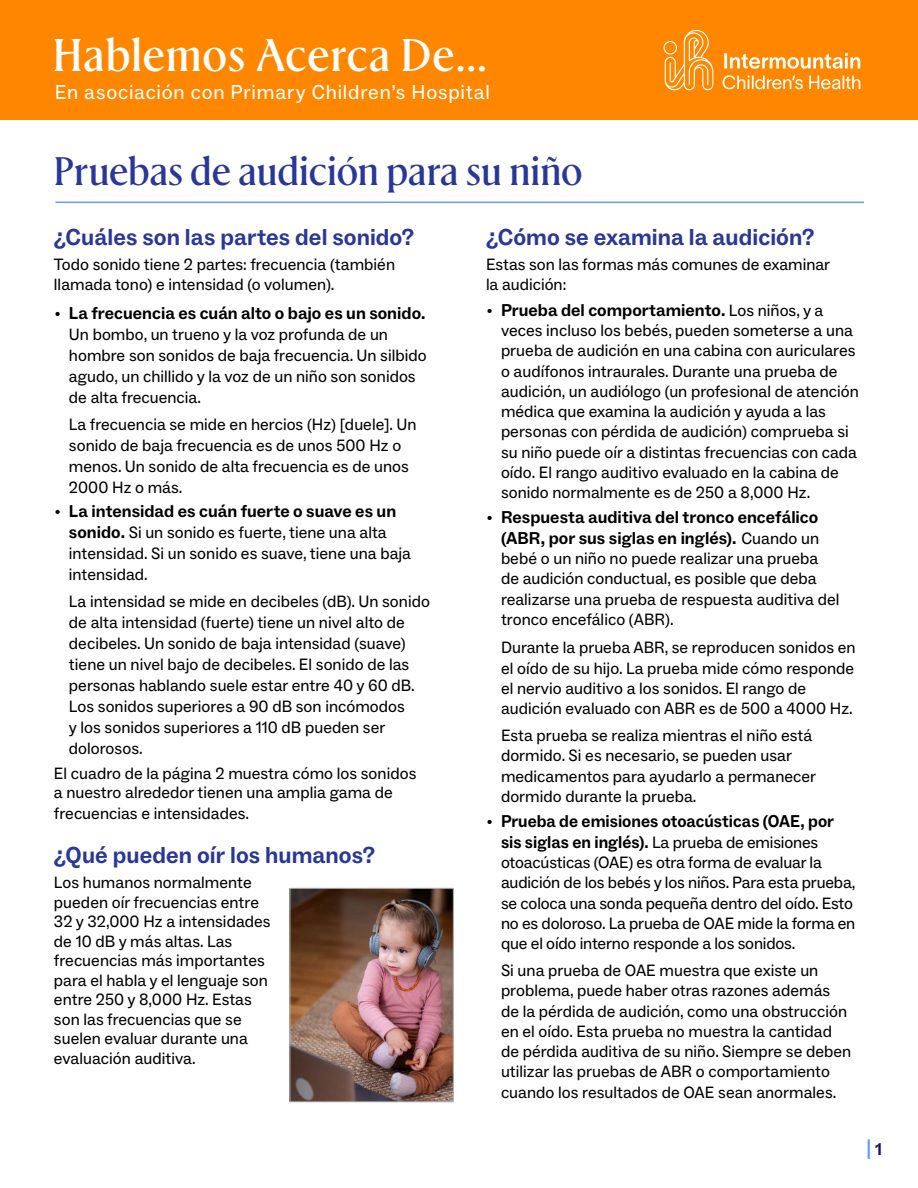
<style>
.page{position:relative;width:918px;height:1188px;background:#fff}
.page>*{position:absolute;margin:0;border:0;box-sizing:border-box;transform-origin:0 0}
.Title__h1{font:500 45.75px "Rector";letter-spacing:.02em;color:#fff}
.Title__h1-2{font:500 39.75px "Rector";color:#293896}
.Level_1__h2{font:700 23.25px "ABC Social";letter-spacing:.005em;color:#293896}
.Fact_Sheet_Title{font:20.25px "ABC Social";letter-spacing:.04em;color:#fff}
.t1{font:700 19.5px "ABC Social";color:#669cff}
.t2{font:700 17.25px/21px "ABC Social";color:#000;text-align:right}
.Main__p{font:16.5px/20.2px "ABC Social";letter-spacing:.005em;color:#000}
.Main_tight_1{font:16.5px/19.5px "ABC Social";color:#000}
.s1{font-family:"Adobe Garamond Pro";font-weight:400;font-size:15px}
.s2{font-weight:400;font-size:16.5px}
.s3{font-weight:700;font-size:17.25px}
.s4{font-size:17.25px;color:#1b1464}
</style>
<div class="page">
<div style="left:0;top:0;width:918px;height:120px;background:#ff8700"></div>
<svg style="left:723px;top:53px;width:137px;height:36px"></svg>
<svg style="left:664px;top:30px;width:49px;height:60px"></svg>
<hr style="left:55px;top:202px;width:809px;height:1px;background:#669cff">
<img style="left:291px;top:890px;width:161px;height:210px">
<div style="left:289px;top:888px;width:165px;height:214px;border:1px solid #bcbec0"></div>
<p class="Title__h1" style="left:53px;top:23px;width:435px">Hablemos Acerca De...</p>
<p class="Fact_Sheet_Title" style="left:55px;top:80px;width:437px">En asociación con Primary Children’s Hospital</p>
<p class="Title__h1-2" style="left:54px;top:144px;width:530px">Pruebas de audición para su niño</p>
<p class="Level_1__h2" style="left:486px;top:223px;width:330px">¿Cómo se examina la audición?</p>
<p class="Main_tight_1" style="left:486px;top:255px;width:346px">Estas son las formas más comunes de examinar la audición:</p>
<p class="t2" style="left:487px;top:300px;width:338px"><span class="s1">•</span> Prueba del comportamiento. <span class="s2">Los niños, y a</span></p>
<p class="Main__p" style="left:501px;top:321px;width:359px">veces incluso los bebés, pueden someterse a una prueba de audición en una cabina con auriculares o audífonos intraurales. Durante una prueba de audición, un audiólogo (un profesional de atención médica que examina la audición y ayuda a las personas con pérdida de audición) comprueba si su niño puede oír a distintas frecuencias con cada oído. El rango auditivo evaluado en la cabina de sonido normalmente es de 250 a 8,000 Hz.</p>
<p class="t2" style="left:487px;top:507px;width:334px"><span class="s1">•</span> Respuesta auditiva del tronco encefálico (ABR, por sus siglas en inglés). <span class="s2">Cuando un</span></p>
<p class="Main__p" style="left:501px;top:549px;width:340px">bebé o un niño no puede realizar una prueba de audición conductual, es posible que deba realizarse una prueba de respuesta auditiva del tronco encefálico (ABR).</p>
<p class="Main__p" style="left:501px;top:638px;width:356px">Durante la prueba ABR, se reproducen sonidos en el oído de su hijo. La prueba mide cómo responde el nervio auditivo a los sonidos. El rango de audición evaluado con ABR es de 500 a 4000 Hz.</p>
<p class="Main__p" style="left:501px;top:726px;width:317px">Esta prueba se realiza mientras el niño está dormido. Si es necesario, se pueden usar medicamentos para ayudarlo a permanecer dormido durante la prueba.</p>
<p class="t2" style="left:487px;top:811px;width:349px;text-align:center"><span class="s1">•</span> Prueba de emisiones otoacústicas (OAE, por sis siglas en inglés). <span class="s2">La prueba de emisiones</span></p>
<p class="Main__p" style="left:501px;top:853px;width:356px">otoacústicas (OAE) es otra forma de evaluar la audición de los bebés y los niños. Para esta prueba, se coloca una sonda pequeña dentro del oído. Esto no es doloroso. La prueba de OAE mide la forma en que el oído interno responde a los sonidos.</p>
<p class="Main__p" style="left:501px;top:961px;width:352px">Si una prueba de OAE muestra que existe un problema, puede haber otras razones además de la pérdida de audición, como una obstrucción en el oído. Esta prueba no muestra la cantidad de pérdida auditiva de su niño. Siempre se deben utilizar las pruebas de ABR o comportamiento cuando los resultados de OAE sean anormales.</p>
<p class="Level_1__h2" style="left:54px;top:223px;width:362px">¿Cuáles son las partes del sonido?</p>
<p class="Main__p" style="left:54px;top:255px;width:343px;line-height:19.5px">Todo sonido tiene 2 partes: frecuencia (también llamada tono) e intensidad (o volumen).</p>
<p class="t2" style="left:55px;top:303px;width:372px"><span class="s1">•</span> La frecuencia es cuán alto o bajo es un sonido.</p>
<p class="Main__p" style="left:69px;top:324px;width:359px;line-height:21px">Un bombo, un trueno y la voz profunda de un hombre son sonidos de baja frecuencia. Un silbido agudo, un chillido y la voz de un niño son sonidos de alta frecuencia.</p>
<p class="Main__p" style="left:69px;top:414px;width:349px;line-height:21px">La frecuencia se mide en hercios (Hz) [duele]. Un sonido de baja frecuencia es de unos 500 Hz o menos. Un sonido de alta frecuencia es de unos 2000 Hz o más.</p>
<p class="t2" style="left:55px;top:501px;width:343px"><span class="s1">•</span> La intensidad es cuán fuerte o suave es un</p>
<p class="Main__p" style="left:69px;top:522px;width:344px;line-height:21px"><span class="s3">sonido.</span> Si un sonido es fuerte, tiene una alta intensidad. Si un sonido es suave, tiene una baja intensidad.</p>
<p class="Main__p" style="left:69px;top:591px;width:362px;line-height:21px">La intensidad se mide en decibeles (dB). Un sonido de alta intensidad (fuerte) tiene un nivel alto de decibeles. Un sonido de baja intensidad (suave) tiene un nivel bajo de decibeles. El sonido de las personas hablando suele estar entre 40 y 60 dB.<br>Los sonidos superiores a 90 dB son incómodos<br>y los sonidos superiores a 110 dB pueden ser dolorosos.</p>
<p class="Main__p" style="left:54px;top:764px;width:364px;line-height:19.5px">El cuadro de la página 2 muestra cómo los sonidos a nuestro alrededor tienen una amplia gama de</p>
<p class="Main__p" style="left:54px;top:804px;width:197px">frecuencias e intensidades.</p>
<p class="Level_1__h2" style="left:54px;top:841px;width:323px">¿Qué pueden oír los humanos?</p>
<p class="Main__p" style="left:54px;top:873px;width:218px;line-height:19.5px">Los humanos normalmente pueden oír frecuencias entre<br>32 y 32,000 Hz a intensidades de 10 dB y más altas. Las frecuencias más importantes para el habla y el lenguaje son entre 250 y 8,000 Hz. Estas son las frecuencias que se suelen evaluar durante una evaluación auditiva.</p>
<p class="t1" style="left:867px;top:1135px;width:17px">|<span class="s4">1</span></p>
</div>
